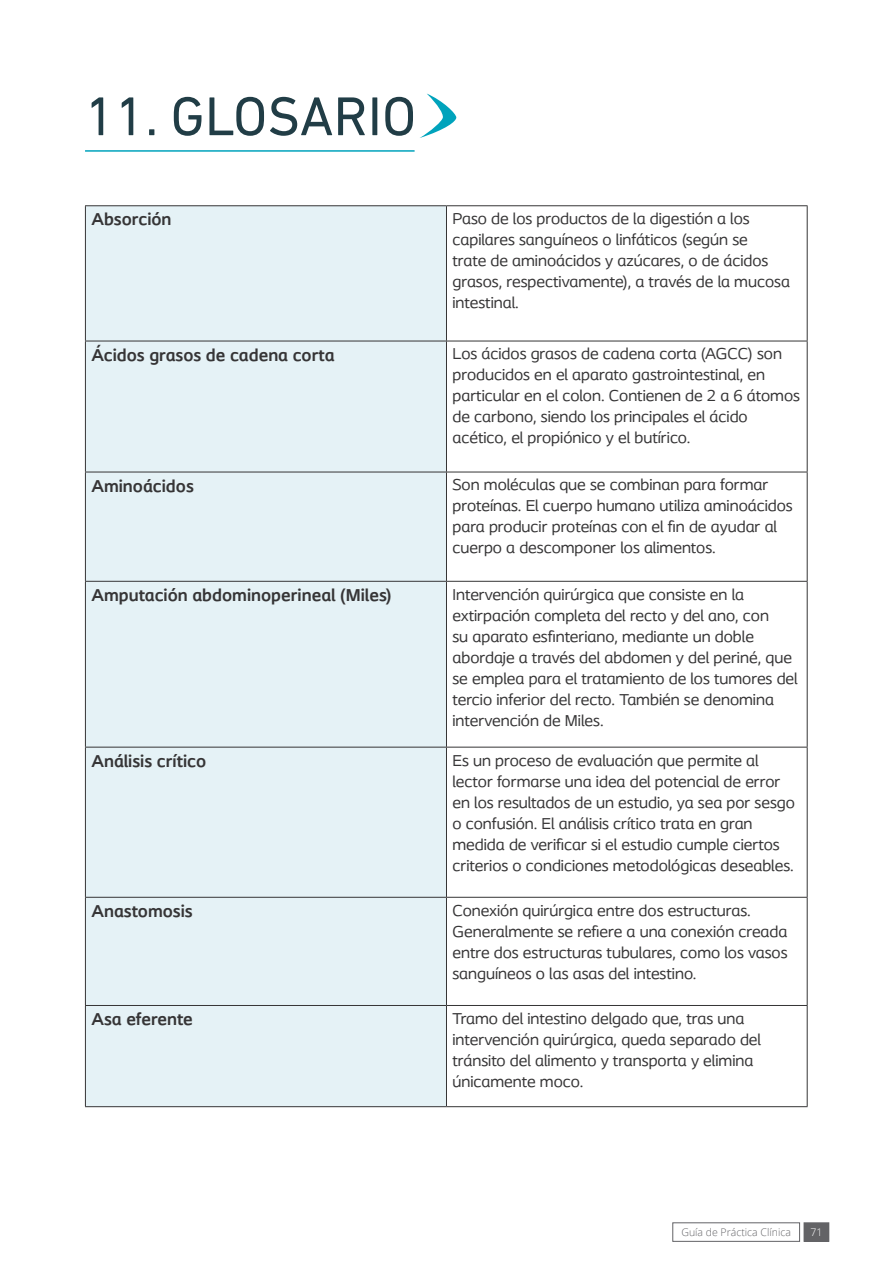
<style>
.page{position:relative;width:893px;height:1263px;background:#fff}
.page>*{position:absolute;margin:0;border:0;box-sizing:border-box;transform-origin:0 0}
.t1{font:55.5px "DIN Next LT Pro";color:#213d46}
.t2{font:700 18px "Coloplast";color:#363536}
.t3{font:16.5px/21px "Coloplast";color:#363536}
.t4{font:300 10.5px "Open Sans";color:#636366}
.t5{font:300 10.5px "Open Sans";color:#fff}
</style>
<div class="page">
<div style="left:804px;top:1223px;width:25px;height:18px;background:#636366"></div>
<div style="left:804px;top:1222px;width:25px;height:20px;border:1px solid #636366"></div>
<div style="left:672px;top:1222px;width:128px;height:20px;border:1px solid #636366"></div>
<div style="left:86px;top:206px;width:360px;height:900px;background:#e5f2f6"></div>
<hr style="left:85px;top:205px;width:361px;height:1px;background:#363536">
<hr style="left:85px;top:206px;width:1px;height:135px;background:#363536">
<hr style="left:446px;top:205px;width:361px;height:1px;background:#363536">
<hr style="left:446px;top:206px;width:1px;height:135px;background:#363536">
<hr style="left:807px;top:206px;width:1px;height:135px;background:#363536">
<hr style="left:85px;top:341px;width:361px;height:1px;background:#363536">
<hr style="left:85px;top:341px;width:1px;height:131px;background:#363536">
<hr style="left:446px;top:341px;width:361px;height:1px;background:#363536">
<hr style="left:446px;top:341px;width:1px;height:131px;background:#363536">
<hr style="left:807px;top:341px;width:1px;height:131px;background:#363536">
<hr style="left:85px;top:472px;width:361px;height:1px;background:#363536">
<hr style="left:85px;top:472px;width:1px;height:109px;background:#363536">
<hr style="left:446px;top:472px;width:361px;height:1px;background:#363536">
<hr style="left:446px;top:472px;width:1px;height:109px;background:#363536">
<hr style="left:807px;top:472px;width:1px;height:109px;background:#363536">
<hr style="left:85px;top:581px;width:361px;height:1px;background:#363536">
<hr style="left:85px;top:582px;width:1px;height:165px;background:#363536">
<hr style="left:446px;top:581px;width:361px;height:1px;background:#363536">
<hr style="left:446px;top:582px;width:1px;height:165px;background:#363536">
<hr style="left:807px;top:582px;width:1px;height:165px;background:#363536">
<hr style="left:85px;top:747px;width:361px;height:1px;background:#363536">
<hr style="left:85px;top:747px;width:1px;height:150px;background:#363536">
<hr style="left:446px;top:747px;width:361px;height:1px;background:#363536">
<hr style="left:446px;top:747px;width:1px;height:150px;background:#363536">
<hr style="left:807px;top:747px;width:1px;height:150px;background:#363536">
<hr style="left:85px;top:897px;width:361px;height:1px;background:#363536">
<hr style="left:85px;top:898px;width:1px;height:107px;background:#363536">
<hr style="left:446px;top:897px;width:361px;height:1px;background:#363536">
<hr style="left:446px;top:898px;width:1px;height:107px;background:#363536">
<hr style="left:807px;top:898px;width:1px;height:107px;background:#363536">
<hr style="left:85px;top:1005px;width:361px;height:1px;background:#363536">
<hr style="left:85px;top:1006px;width:1px;height:100px;background:#363536">
<hr style="left:446px;top:1005px;width:361px;height:1px;background:#363536">
<hr style="left:446px;top:1006px;width:1px;height:100px;background:#363536">
<hr style="left:807px;top:1006px;width:1px;height:100px;background:#363536">
<hr style="left:85px;top:1106px;width:361px;height:1px;background:#363536">
<hr style="left:446px;top:1106px;width:361px;height:1px;background:#363536">
<hr style="left:85px;top:150px;width:330px;height:2px;background:#00a3bc">
<svg style="left:420px;top:94px;width:36px;height:44px"></svg>
<h1 class="t1" style="left:85px;top:84px;width:333px">11. GLOSARIO</h1>
<p class="t2" style="left:91px;top:208px;width:82px">Absorción</p>
<p class="t3" style="left:452px;top:208px;width:339px">Paso de los productos de la digestión a los capilares sanguíneos o linfáticos (según se<br>trate de aminoácidos y azúcares, o de ácidos grasos, respectivamente), a través de la mucosa intestinal.</p>
<p class="t2" style="left:91px;top:344px;width:245px">Ácidos grasos de cadena corta</p>
<p class="t3" style="left:452px;top:343px;width:349px">Los ácidos grasos de cadena corta (AGCC) son producidos en el aparato gastrointestinal, en particular en el colon. Contienen de 2 a 6 átomos de carbono, siendo los principales el ácido acético, el propiónico y el butírico.</p>
<p class="t2" style="left:91px;top:475px;width:104px">Aminoácidos</p>
<p class="t3" style="left:452px;top:474px;width:342px">Son moléculas que se combinan para formar proteínas. El cuerpo humano utiliza aminoácidos para producir proteínas con el fin de ayudar al cuerpo a descomponer los alimentos.</p>
<p class="t2" style="left:91px;top:584px;width:302px">Amputación abdominoperineal (Miles)</p>
<p class="t3" style="left:452px;top:583px;width:347px">Intervención quirúrgica que consiste en la extirpación completa del recto y del ano, con<br>su aparato esfinteriano, mediante un doble abordaje a través del abdomen y del periné, que se emplea para el tratamiento de los tumores del tercio inferior del recto. También se denomina intervención de Miles.</p>
<p class="t2" style="left:91px;top:750px;width:116px">Análisis crítico</p>
<p class="t3" style="left:452px;top:749px;width:344px">Es un proceso de evaluación que permite al lector formarse una idea del potencial de error en los resultados de un estudio, ya sea por sesgo o confusión. El análisis crítico trata en gran medida de verificar si el estudio cumple ciertos criterios o condiciones metodológicas deseables.</p>
<p class="t2" style="left:91px;top:900px;width:103px">Anastomosis</p>
<p class="t3" style="left:452px;top:899px;width:337px">Conexión quirúrgica entre dos estructuras.<br>Generalmente se refiere a una conexión creada entre dos estructuras tubulares, como los vasos sanguíneos o las asas del intestino.</p>
<p class="t2" style="left:91px;top:1008px;width:103px">Asa eferente</p>
<p class="t3" style="left:452px;top:1008px;width:310px">Tramo del intestino delgado que, tras una intervención quirúrgica, queda separado del tránsito del alimento y transporta y elimina únicamente moco.</p>
<p class="t4" style="left:681px;top:1225px;width:111px">Guía de Práctica Clínica</p>
<p class="t5" style="left:810px;top:1225px;width:13px">71</p>
</div>
